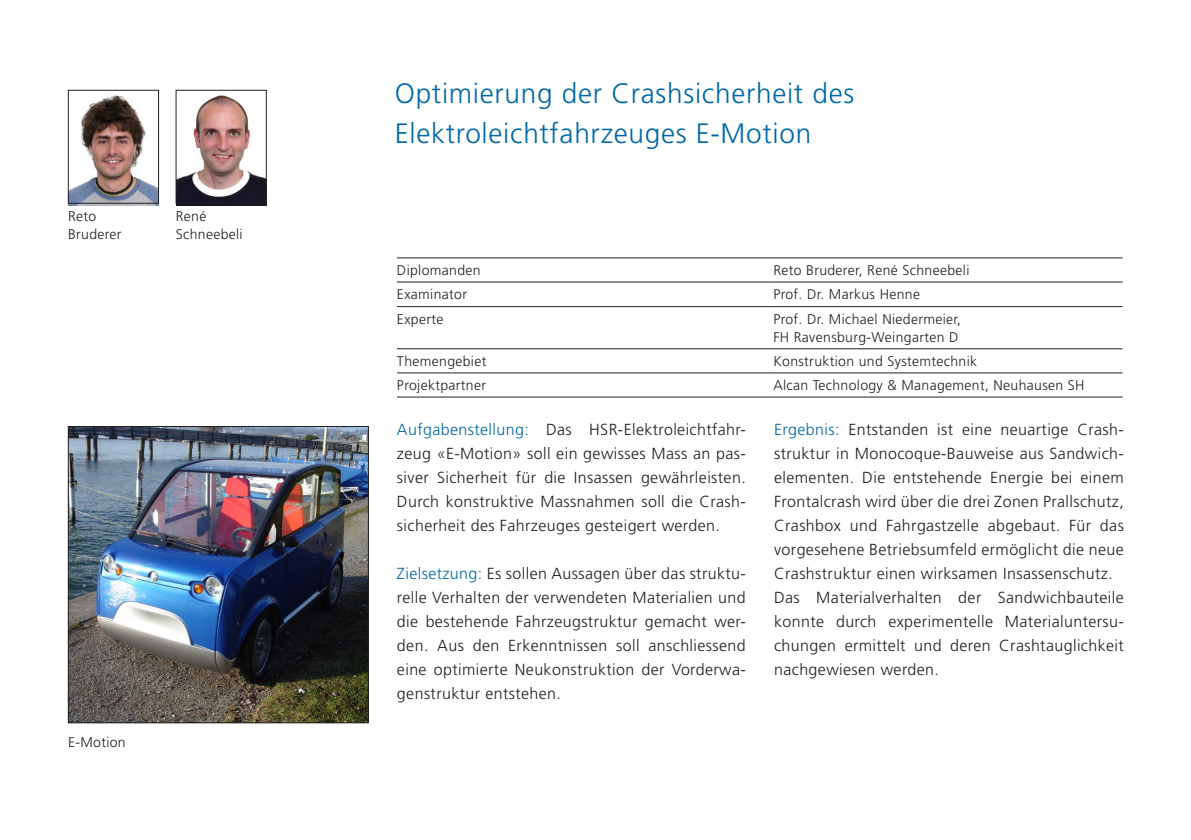
<style>
.page{position:relative;width:1191px;height:840px;background:#fff}
.page>*{position:absolute;margin:0;border:0;box-sizing:border-box;transform-origin:0 0}
.t1{font:300 28px/40px "Frutiger";letter-spacing:.025em;color:#0068a5}
.t2{font:300 16px/24px "Frutiger";letter-spacing:.025em;color:#231f20;text-align:justify}
.t3{font:300 14px/18px "Frutiger";letter-spacing:.025em;color:#231f20}
.s1{color:#0068a5}
</style>
<div class="page">
<img style="left:176px;top:89px;width:90px;height:116px">
<div style="left:176px;top:90px;width:90px;height:113px;border:1px solid #231f20"></div>
<img style="left:68px;top:95px;width:90px;height:110px">
<div style="left:68px;top:90px;width:91px;height:113px;border:1px solid #231f20"></div>
<img style="left:70px;top:428px;width:297px;height:292px">
<div style="left:68px;top:426px;width:301px;height:296px;border:1px solid #231f20"></div>
<hr style="left:397px;top:257px;width:376px;height:1px;background:#231f20">
<hr style="left:773px;top:257px;width:349px;height:1px;background:#231f20">
<hr style="left:397px;top:281px;width:376px;height:1px;background:#231f20">
<hr style="left:773px;top:281px;width:349px;height:1px;background:#231f20">
<hr style="left:397px;top:306px;width:376px;height:1px;background:#231f20">
<hr style="left:773px;top:306px;width:349px;height:1px;background:#231f20">
<hr style="left:397px;top:348px;width:376px;height:1px;background:#231f20">
<hr style="left:773px;top:348px;width:349px;height:1px;background:#231f20">
<hr style="left:397px;top:372px;width:376px;height:1px;background:#231f20">
<hr style="left:773px;top:372px;width:349px;height:1px;background:#231f20">
<hr style="left:397px;top:396px;width:376px;height:1px;background:#231f20">
<hr style="left:773px;top:396px;width:349px;height:1px;background:#231f20">
<p class="t3" style="left:68px;top:207px;width:55px">Reto<br>Bruderer</p>
<p class="t3" style="left:176px;top:207px;width:68px">René<br>Schneebeli</p>
<p class="t3" style="left:68px;top:733px;width:59px">E-Motion</p>
<h1 class="t1" style="left:395px;top:74px;width:461px">Optimierung der Crashsicherheit des<br>Elektroleichtfahrzeuges E-Motion</h1>
<p class="t3" style="left:397px;top:261px;width:85px">Diplomanden</p>
<p class="t3" style="left:773px;top:261px;width:198px">Reto Bruderer, René Schneebeli</p>
<p class="t3" style="left:397px;top:285px;width:72px">Examinator</p>
<p class="t3" style="left:773px;top:285px;width:148px">Prof. Dr. Markus Henne</p>
<p class="t3" style="left:397px;top:310px;width:48px">Experte</p>
<p class="t3" style="left:773px;top:310px;width:189px">Prof. Dr. Michael Niedermeier,<br>FH Ravensburg-Weingarten D</p>
<p class="t3" style="left:397px;top:352px;width:91px">Themengebiet</p>
<p class="t3" style="left:773px;top:352px;width:205px">Konstruktion und Systemtechnik</p>
<p class="t3" style="left:397px;top:376px;width:91px">Projektpartner</p>
<p class="t3" style="left:773px;top:376px;width:313px">Alcan Technology &amp; Management, Neuhausen SH</p>
<p class="t2" style="left:397px;top:417px;width:350px"><span class="s1">Aufgabenstellung:</span> Das HSR-Elektroleichtfahr&shy;zeug «E-Motion» soll ein gewisses Mass an pas&shy;siver Sicherheit für die Insassen gewährleisten.<br>Durch konstruktive Massnahmen soll die Crash&shy;sicherheit des Fahrzeuges gesteigert werden.</p>
<p class="t2" style="left:397px;top:561px;width:350px"><span class="s1">Zielsetzung:</span> Es sollen Aussagen über das struktu&shy;relle Verhalten der verwendeten Materialien und die bestehende Fahrzeugstruktur gemacht wer&shy;den. Aus den Erkenntnissen soll anschliessend eine optimierte Neukonstruktion der Vorderwa&shy;genstruktur entstehen.</p>
<p class="t2" style="left:774px;top:417px;width:351px;text-align:left"><span class="s1">Ergebnis:</span> Entstanden ist eine neuartige Crash&shy;struktur in Monocoque-Bauweise aus Sandwich&shy;elementen. Die entstehende Energie bei einem Frontalcrash wird über die drei Zonen Prallschutz, Crashbox und Fahrgastzelle abgebaut. Für das vorgesehene Betriebsumfeld ermöglicht die neue Crashstruktur einen wirksamen Insassenschutz.<br>Das Materialverhalten der Sandwichbauteile konnte durch experimentelle Materialuntersu&shy;chungen ermittelt und deren Crashtauglichkeit nachgewiesen werden.</p>
</div>
